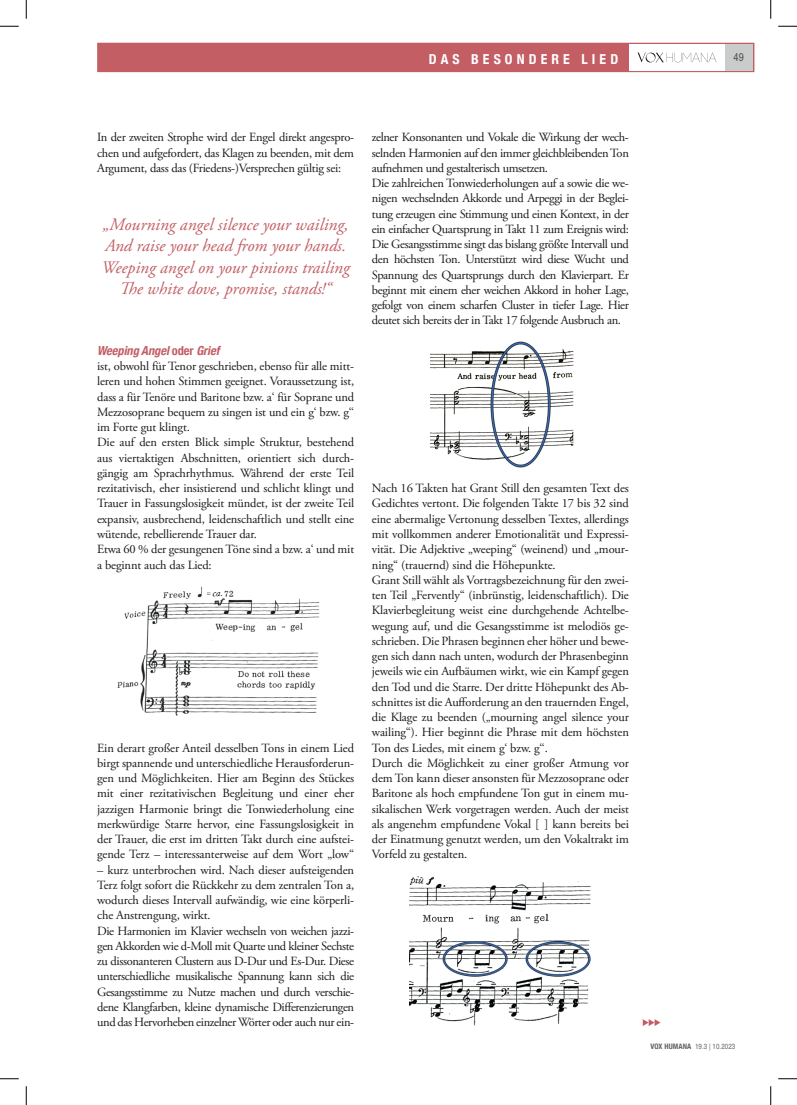
<style>
.page{position:relative;width:797px;height:1105px;background:#fff}
.page>*{position:absolute;margin:0;border:0;box-sizing:border-box;transform-origin:0 0}
.t1{font:italic 17.5px/21.2px "Adobe Garamond Pro";color:#c35e64;text-align:center}
.t2{font:700 condensed 13.75px "Helvetica Neue";letter-spacing:.3em;color:#fff}
.t3{font:12.5px/15.2px "Adobe Garamond Pro";letter-spacing:-.01em;color:#1a1a1a;text-align:justify}
.t4{font:12.5px/15.2px "Adobe Garamond Pro";letter-spacing:-.03em;color:#1a1a1a}
.t5{font:italic 700 condensed 12.5px "Helvetica Neue";color:#c35e64}
.t6{font:11.25px "Nimbus San Con L";color:#4c4e4d}
.t7{font:7.5px "Nimbus San Con L";letter-spacing:.01em;color:#626464}
.s1{font-style:normal}
.s2{font-family:"Helvetica Neue";font-weight:700;font-stretch:condensed}
</style>
<div class="page">
<img style="left:117px;top:586px;width:202px;height:130px">
<img style="left:430px;top:341px;width:143px;height:127px">
<img style="left:409px;top:876px;width:182px;height:149px">
<div style="left:97px;top:43px;width:657px;height:29px;background:#c35e64"></div>
<div style="left:724px;top:44px;width:29px;height:27px;background:#cacccb"></div>
<div style="left:629px;top:44px;width:95px;height:27px;background:#fff"></div>
<svg style="left:637px;top:53px;width:79px;height:9px"></svg>
<svg style="left:642px;top:1019px;width:18px;height:7px"></svg>
<svg style="left:0;top:25px;width:19px;height:2px"></svg>
<svg style="left:778px;top:25px;width:19px;height:2px"></svg>
<svg style="left:0;top:1078px;width:19px;height:1px"></svg>
<svg style="left:778px;top:1078px;width:19px;height:1px"></svg>
<svg style="left:25px;top:0;width:2px;height:19px"></svg>
<svg style="left:25px;top:1086px;width:2px;height:19px"></svg>
<svg style="left:770px;top:0;width:1px;height:19px"></svg>
<svg style="left:770px;top:1086px;width:1px;height:19px"></svg>
<p class="t2" style="left:428px;top:50px;width:191px">DAS BESONDERE LIED</p>
<p class="t6" style="left:733px;top:49px;width:12px">49</p>
<p class="t3" style="left:97px;top:130px;width:258px">In der zweiten Strophe wird der Engel direkt angespro&shy;chen und aufgefordert, das Klagen zu beenden, mit dem Argument, dass das (Friedens-)Versprechen gültig sei:</p>
<h1 class="t1" style="left:102px;top:214px;width:249px">„Mourning angel silence your wailing, And raise your head from your hands.<br>Weeping angel on your pinions trailing The white dove, promise, stands!“</h1>
<p class="t5" style="left:97px;top:343px;width:127px">Weeping Angel<span class="s1">o d e r</span> Grief</p>
<p class="t3" style="left:97px;top:359px;width:258px;text-align:left">ist, obwohl für Tenor geschrieben, ebenso für alle mitt&shy;leren und hohen Stimmen geeignet. Voraussetzung ist, dass a für Tenöre und Baritone bzw. a‘ für Soprane und Mezzosoprane bequem zu singen ist und ein g‘ bzw. g‘‘ im Forte gut klingt.<br>Die auf den ersten Blick simple Struktur, bestehend aus viertaktigen Abschnitten, orientiert sich durch&shy;gängig am Sprachrhythmus. Während der erste Teil rezitativisch, eher insistierend und schlicht klingt und Trauer in Fassungslosigkeit mündet, ist der zweite Teil expansiv, ausbrechend, leidenschaftlich und stellt eine wütende, rebellierende Trauer dar.<br>Etwa 60 % der gesungenen Töne sind a bzw. a‘ und mit a beginnt auch das Lied:</p>
<p class="t3" style="left:97px;top:740px;width:258px">Ein derart großer Anteil desselben Tons in einem Lied birgt spannende und unterschiedliche Herausforderun&shy;gen und Möglichkeiten. Hier am Beginn des Stückes mit einer rezitativischen Begleitung und einer eher jazzigen Harmonie bringt die Tonwiederholung eine merkwürdige Starre hervor, eine Fassungslosigkeit in der Trauer, die erst im dritten Takt durch eine aufstei&shy;gende Terz – interessanterweise auf dem Wort „low“</p>
<p class="t4" style="left:97px;top:862px;width:258px">– kurz unterbrochen wird. Nach dieser aufsteigenden Terz folgt sofort die Rückkehr zu dem zentralen Ton a, wodurch dieses Intervall aufwändig, wie eine körperli&shy;che Anstrengung, wirkt.<br>Die Harmonien im Klavier wechseln von weichen jazzi&shy;gen Akkorden wie d-Moll mit Quarte und kleiner Sechste zu dissonanteren Clustern aus D-Dur und Es-Dur. Diese unterschiedliche musikalische Spannung kann sich die Gesangsstimme zu Nutze machen und durch verschie&shy;dene Klangfarben, kleine dynamische Differenzierungen und das Hervorheben einzelner Wörter oder auch nur ein-</p>
<p class="t4" style="left:372px;top:130px;width:258px">zelner Konsonanten und Vokale die Wirkung der wech&shy;selnden Harmonien auf den immer gleichbleibenden Ton aufnehmen und gestalterisch umsetzen.<br>Die zahlreichen Tonwiederholungen auf a sowie die we&shy;nigen wechselnden Akkorde und Arpeggi in der Beglei&shy;tung erzeugen eine Stimmung und einen Kontext, in der ein einfacher Quartsprung in Takt 11 zum Ereignis wird:<br>Die Gesangsstimme singt das bislang größte Intervall und den höchsten Ton. Unterstützt wird diese Wucht und Spannung des Quartsprungs durch den Klavierpart. Er beginnt mit einem eher weichen Akkord in hoher Lage, gefolgt von einem scharfen Cluster in tiefer Lage. Hier deutet sich bereits der in Takt 17 folgende Ausbruch an.</p>
<p class="t3" style="left:372px;top:481px;width:258px;text-align:left">Nach 16 Takten hat Grant Still den gesamten Text des Gedichtes vertont. Die folgenden Takte 17 bis 32 sind eine abermalige Vertonung desselben Textes, allerdings mit vollkommen anderer Emotionalität und Expressi&shy;vität. Die Adjektive „weeping“ (weinend) und „mour&shy;ning“ (trauernd) sind die Höhepunkte.<br>Grant Still wählt als Vortragsbezeichnung für den zwei&shy;ten Teil „Fervently“ (inbrünstig, leidenschaftlich). Die Klavierbegleitung weist eine durchgehende Achtelbe&shy;wegung auf, und die Gesangsstimme ist melodiös ge&shy;schrieben. Die Phrasen beginnen eher höher und bewe&shy;gen sich dann nach unten, wodurch der Phrasenbeginn jeweils wie ein Aufbäumen wirkt, wie ein Kampf gegen den Tod und die Starre. Der dritte Höhepunkt des Ab&shy;schnittes ist die Aufforderung an den trauernden Engel, die Klage zu beenden („mourning angel silence your wailing“). Hier beginnt die Phrase mit dem höchsten Ton des Liedes, mit einem g‘ bzw. g‘‘.<br>Durch die Möglichkeit zu einer großer Atmung vor dem Ton kann dieser ansonsten für Mezzosoprane oder Baritone als hoch empfundene Ton gut in einem mu&shy;sikalischen Werk vorgetragen werden. Auch der meist als angenehm empfundene Vokal [ ] kann bereits bei der Einatmung genutzt werden, um den Vokaltrakt im Vorfeld zu gestalten.</p>
<p class="t7" style="left:650px;top:1040px;width:86px"><span class="s2">VOX HUMANA</span> 19.3 | 10.2023</p>
</div>
